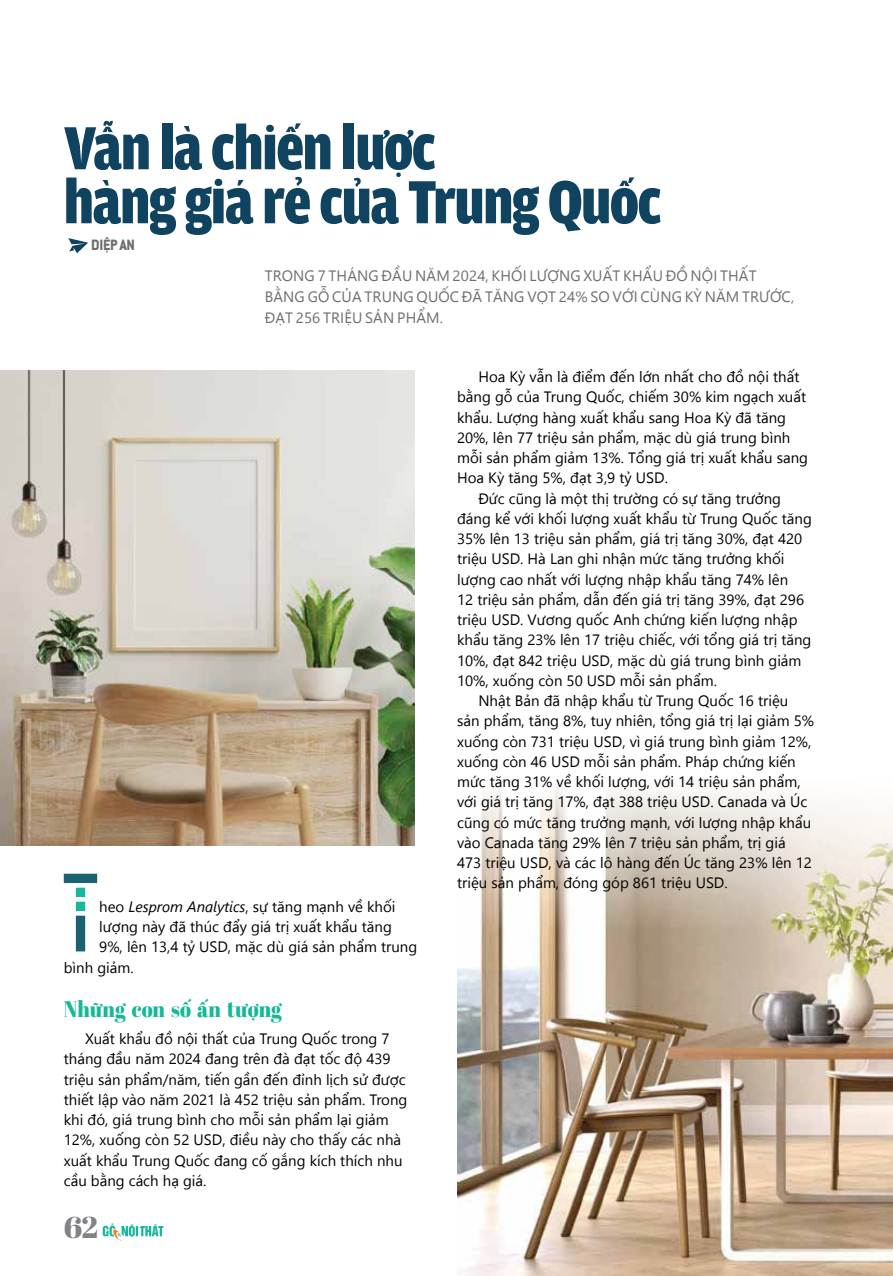
<style>
.page{position:relative;width:893px;height:1276px;background:#fff}
.page>*{position:absolute;margin:0;border:0;box-sizing:border-box;transform-origin:0 0}
.t1{font:900 64.5px/54px "Sgtt Amplitude Cond";letter-spacing:-.02em;color:#0f4360}
.t2{font:30px "SVN Abril Fatface";color:#808285}
.t3{font:22.5px "SVN Abril Fatface";color:#16b89a;scale:.9 1}
.t4{font:800 16.5px "LCB Conduit";color:#6d6e71;scale:.9 1}
.t5{font:15px/20.2px "SVN Segoe UI";color:#000}
.t6{font:15px/21px "SVN Segoe UI";letter-spacing:.01em;color:#6d6e71}
.s1{font-family:"SVN Segoe UI Italic"}
</style>
<div class="page">
<svg style="left:103px;top:1223px;width:60px;height:17px"></svg>
<img style="left:457px;top:787px;width:436px;height:489px">
<svg style="left:68px;top:238px;width:20px;height:15px"></svg>
<svg style="left:64px;top:873px;width:33px;height:78px"></svg>
<img style="left:0;top:370px;width:414px;height:475px">
<h1 class="t1" style="left:64px;top:121px;width:599px">Vẫn là chiến lược<br>hàng giá rẻ của Trung Quốc</h1>
<p class="t4" style="left:91px;top:234px;width:50px">Diệp An</p>
<p class="t6" style="left:265px;top:264px;width:531px">Trong 7 tháng đầu năm 2024, kh ối lượng xuất khẩu đồ n ội thất<br>bằng gỗ của Trung Quốc đã tăng vọt 24% so với cùng kỳ năm trước, đạt 256 tri ệu sản phẩm.</p>
<p class="t5" style="left:99px;top:895px;width:298px">heo <span class="s1">Lesprom Analytics</span>, sự tăng mạnh về khối</p>
<p class="t5" style="left:99px;top:915px;width:294px">lượng này đã thúc đẩy giá trị xuất khẩu tăng</p>
<p class="t5" style="left:99px;top:936px;width:319px">9%, lên 13,4 tỷ USD, mặc dù giá sản phẩm trung</p>
<p class="t5" style="left:64px;top:956px;width:71px">bình giảm.</p>
<h3 class="t3" style="left:64px;top:992px;width:244px">Những con số ấn tượng</h3>
<p class="t5" style="left:64px;top:1027px;width:345px;text-indent:21px">Xuất khẩu đồ nội thất của Trung Quốc trong 7 tháng đầu năm 2024 đang trên đà đạt tốc độ 439 triệu sản phẩm/năm, tiến gần đến đỉnh lịch sử được thiết lập vào năm 2021 là 452 triệu sản phẩm. Trong khi đó, giá trung bình cho mỗi sản phẩm lại giảm 12%, xuống còn 52 USD, điều này cho thấy các nhà xuất khẩu Trung Quốc đang cố gắng kích thích nhu cầu bằng cách hạ giá.</p>
<h2 class="t2" style="left:64px;top:1204px;width:36px">62</h2>
<p class="t5" style="left:478px;top:365px;width:323px">Hoa Kỳ vẫn là điểm đến lớn nhất cho đồ nội thất</p>
<p class="t5" style="left:457px;top:386px;width:351px">bằng gỗ của Trung Quốc, chiếm 30% kim ngạch xuất</p>
<p class="t5" style="left:457px;top:406px;width:330px">khẩu. Lượng hàng xuất khẩu sang Hoa Kỳ đã tăng</p>
<p class="t5" style="left:457px;top:426px;width:335px">20%, lên 77 triệu sản phẩm, mặc dù giá trung bình</p>
<p class="t5" style="left:457px;top:446px;width:352px">mỗi sản phẩm giảm 13%. Tổng giá trị xuất khẩu sang</p>
<p class="t5" style="left:457px;top:467px;width:212px">Hoa Kỳ tăng 5%, đạt 3,9 tỷ U SD.</p>
<p class="t5" style="left:478px;top:487px;width:304px">Đức cũng là một thị trường có sự tăng trưởng</p>
<p class="t5" style="left:457px;top:507px;width:356px">đáng kể với khối lượng xuất khẩu từ Trung Quốc tăng</p>
<p class="t5" style="left:457px;top:527px;width:347px">35% lên 13 triệu sản phẩm, giá trị tăng 30%, đạt 420</p>
<p class="t5" style="left:457px;top:548px;width:329px">triệu USD. Hà Lan ghi nhận mức tăng trưởng khối</p>
<p class="t5" style="left:457px;top:568px;width:333px">lượng cao nhất với lượng nhập khẩu tăng 74% lên</p>
<p class="t5" style="left:457px;top:588px;width:348px">12 triệu sản phẩm, dẫn đến giá trị tăng 39%, đạt 296</p>
<p class="t5" style="left:457px;top:608px;width:342px">triệu USD. Vương quốc Anh chứng kiến lượng nhập</p>
<p class="t5" style="left:457px;top:629px;width:356px">khẩu tăng 23% lên 17 triệu chiếc, với tổng giá trị tăng</p>
<p class="t5" style="left:457px;top:649px;width:346px">10%, đạt 842 triệu U SD, mặc dù giá trung bình giảm</p>
<p class="t5" style="left:457px;top:669px;width:261px">10%, xuống còn 50 USD mỗi sản phẩm.</p>
<p class="t5" style="left:478px;top:689px;width:312px">Nhật Bản đã nhập khẩu từ Trung Quốc 16 triệu</p>
<p class="t5" style="left:457px;top:710px;width:359px">sản phẩm, tăng 8%, tuy nhiên, tổng giá trị lại giảm 5%</p>
<p class="t5" style="left:457px;top:730px;width:356px">xuống còn 731 triệu U SD, vì giá trung bình giảm 12%,</p>
<p class="t5" style="left:457px;top:750px;width:340px">xuống còn 46 USD mỗi sản phẩm. Pháp chứng kiến</p>
<p class="t5" style="left:457px;top:770px;width:345px">mức tăng 31% về khối lượng, với 14 triệu sản phẩm,</p>
<p class="t5" style="left:457px;top:791px;width:352px">với giá trị tăng 17%, đạt 388 triệu U SD. Canada và Úc</p>
<p class="t5" style="left:457px;top:811px;width:356px">cũng có mức tăng trưởng mạnh, với lượng nhập khẩu</p>
<p class="t5" style="left:457px;top:831px;width:330px">vào Canada tăng 29% lên 7 triệu sản phẩm, trị giá</p>
<p class="t5" style="left:457px;top:851px;width:356px">473 triệu USD, và các lô hàng đến Úc tăng 23% lên 12</p>
<p class="t5" style="left:457px;top:872px;width:272px">triệu sản phẩm, đóng góp 861 triệu USD.</p>
</div>
